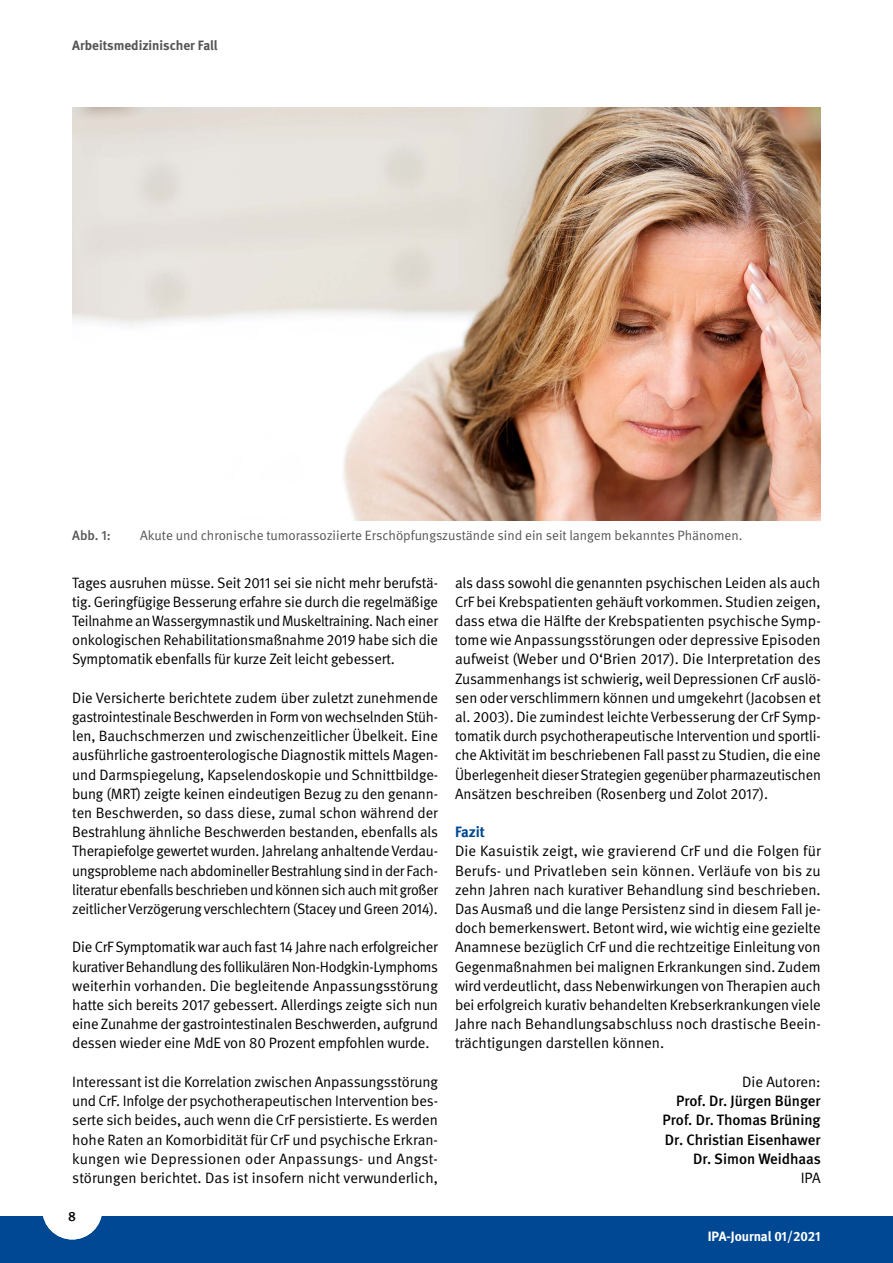
<style>
.page{position:relative;width:893px;height:1263px;background:#fff}
.page>*{position:absolute;margin:0;border:0;box-sizing:border-box;transform-origin:0 0}
._01_Standardschriftarten_01_Fließtext{font:15px/19.2px "DGUV Meta";letter-spacing:-.01em;color:#000;text-align:justify}
._01_Standardschriftarten_AutorSchluss_gra{font:500 15px "DGUV Meta";color:#000}
._01_Standardschriftarten_AutorSchluss_sw{font:15px "DGUV Meta";color:#000}
._01_Standardschriftarten_06_Zwischenübers{font:700 15px "DGUV Meta";letter-spacing:-.005em;color:#004893}
.t1{font:13.5px "DGUV Meta";color:#565655}
.t2{font:700 13.5px "DGUV Meta";color:#565655}
.t3{font:700 13.5px "DGUV Meta";letter-spacing:-.01em;color:#fff}
.t4{font:500 13.5px "DGUV Meta";color:#565655}
.t5{font:500 13.5px "DGUV Meta";color:#000}
</style>
<div class="page">
<div style="left:0;top:1216px;width:893px;height:47px;background:#004893"></div>
<div style="left:42px;top:1179px;width:60px;height:60px;background:#fff;border-radius:50%"></div>
<img style="left:72px;top:108px;width:749px;height:412px">
<p class="t2" style="left:72px;top:37px;width:147px">Arbeitsmedizinischer Fall</p>
<p class="t4" style="left:72px;top:527px;width:40px">Abb. 1:</p>
<p class="t1" style="left:140px;top:527px;width:604px">Akute und chronische tumorassoziierte Erschöpfungszustände sind ein seit langem bekanntes Phänomen.</p>
<p class="_01_Standardschriftarten_01_Fließtext" style="left:72px;top:573px;width:367px">Tages ausruhen müsse. Seit 2011 sei sie nicht mehr berufstä&shy;tig. Geringfügige Besserung erfahre sie durch die regelmäßige Teilnahme an Wassergymnastik und Muskeltraining. Nach einer onkologischen Rehabilitationsmaßnahme 2019 habe sich die Symptomatik ebenfalls für kurze Zeit leicht gebessert.</p>
<p class="_01_Standardschriftarten_01_Fließtext" style="left:72px;top:688px;width:367px">Die Versicherte berichtete zudem über zuletzt zunehmende gastrointestinale Beschwerden in Form von wechselnden Stüh&shy;len, Bauchschmerzen und zwischenzeitlicher Übelkeit. Eine ausführliche gastroenterologische Diagnostik mittels Magen&shy;und Darmspiegelung, Kapselendoskopie und Schnittbildge&shy;bung (MRT) zeigte keinen eindeutigen Bezug zu den genann&shy;ten Beschwerden, so dass diese, zumal schon während der Bestrahlung ähnliche Beschwerden bestanden, ebenfalls als Therapiefolge gewertet wurden. Jahrelang anhaltende Verdau&shy;ungsprobleme nach abdomineller Bestrahlung sind in der Fach&shy;literatur ebenfalls beschrieben und können sich auch mit großer zeitlicher Verzögerung verschlechtern (Stacey und Green 2014).</p>
<p class="_01_Standardschriftarten_01_Fließtext" style="left:72px;top:938px;width:367px">Die CrF Symptomatik war auch fast 14 Jahre nach erfolgreicher kurativer Behandlung des follikulären Non-Hodgkin-Lymphoms weiterhin vorhanden. Die begleitende Anpassungsstörung hatte sich bereits 2017 gebessert. Allerdings zeigte sich nun eine Zunahme der gastrointestinalen Beschwerden, aufgrund dessen wieder eine MdE von 80 Prozent empfohlen wurde.</p>
<p class="_01_Standardschriftarten_01_Fließtext" style="left:72px;top:1072px;width:367px">Interessant ist die Korrelation zwischen Anpassungsstörung und CrF. Infolge der psychotherapeutischen Intervention bes&shy;serte sich beides, auch wenn die CrF persistierte. Es werden hohe Raten an Komorbidität für CrF und psychische Erkran&shy;kungen wie Depressionen oder Anpassungs- und Angst&shy;störungen berichtet. Das ist insofern nicht verwunderlich,</p>
<p class="t5" style="left:68px;top:1209px;width:9px">8</p>
<p class="_01_Standardschriftarten_01_Fließtext" style="left:455px;top:573px;width:367px">als dass sowohl die genannten psychischen Leiden als auch CrF bei Krebspatienten gehäuft vorkommen. Studien zeigen, dass etwa die Hälfte der Krebspatienten psychische Symp&shy;tome wie Anpassungsstörungen oder depressive Episoden aufweist (Weber und O‘Brien 2017). Die Interpretation des Zusammenhangs ist schwierig, weil Depressionen CrF auslö&shy;sen oder verschlimmern können und umgekehrt (Jacobsen et al. 2003). Die zumindest leichte Verbesserung der CrF Symp&shy;tomatik durch psychotherapeutische Intervention und sportli&shy;che Aktivität im beschriebenen Fall passt zu Studien, die eine Überlegenheit dieser Strategien gegenüber pharmazeutischen Ansätzen beschreiben (Rosenberg und Zolot 2017).</p>
<p class="_01_Standardschriftarten_06_Zwischenübers" style="left:455px;top:823px;width:32px">Fazit</p>
<p class="_01_Standardschriftarten_01_Fließtext" style="left:455px;top:842px;width:367px">Die Kasuistik zeigt, wie gravierend CrF und die Folgen für Berufs- und Privatleben sein können. Verläufe von bis zu zehn Jahren nach kurativer Behandlung sind beschrieben.<br>Das Ausmaß und die lange Persistenz sind in diesem Fall je&shy;doch bemerkenswert. Betont wird, wie wichtig eine gezielte Anamnese bezüglich CrF und die rechtzeitige Einleitung von Gegenmaßnahmen bei malignen Erkrankungen sind. Zudem wird verdeutlicht, dass Nebenwirkungen von Therapien auch bei erfolgreich kurativ behandelten Krebserkrankungen viele Jahre nach Behandlungsabschluss noch drastische Beein&shy;trächtigungen darstellen können.</p>
<p class="_01_Standardschriftarten_AutorSchluss_sw" style="left:742px;top:1073px;width:80px">Die Autoren:</p>
<p class="_01_Standardschriftarten_AutorSchluss_gra" style="left:676px;top:1092px;width:146px">Prof. Dr. Jürgen Bünger</p>
<p class="_01_Standardschriftarten_AutorSchluss_gra" style="left:663px;top:1111px;width:160px">Prof. Dr. Thomas Brüning</p>
<p class="_01_Standardschriftarten_AutorSchluss_gra" style="left:665px;top:1130px;width:157px">Dr. Christian Eisenhawer</p>
<p class="_01_Standardschriftarten_AutorSchluss_gra" style="left:693px;top:1150px;width:129px">Dr. Simon Weidhaas</p>
<p class="_01_Standardschriftarten_AutorSchluss_sw" style="left:801px;top:1169px;width:21px">IPA</p>
<p class="t3" style="left:708px;top:1228px;width:114px">IPA-Journal 01/2021</p>
</div>
